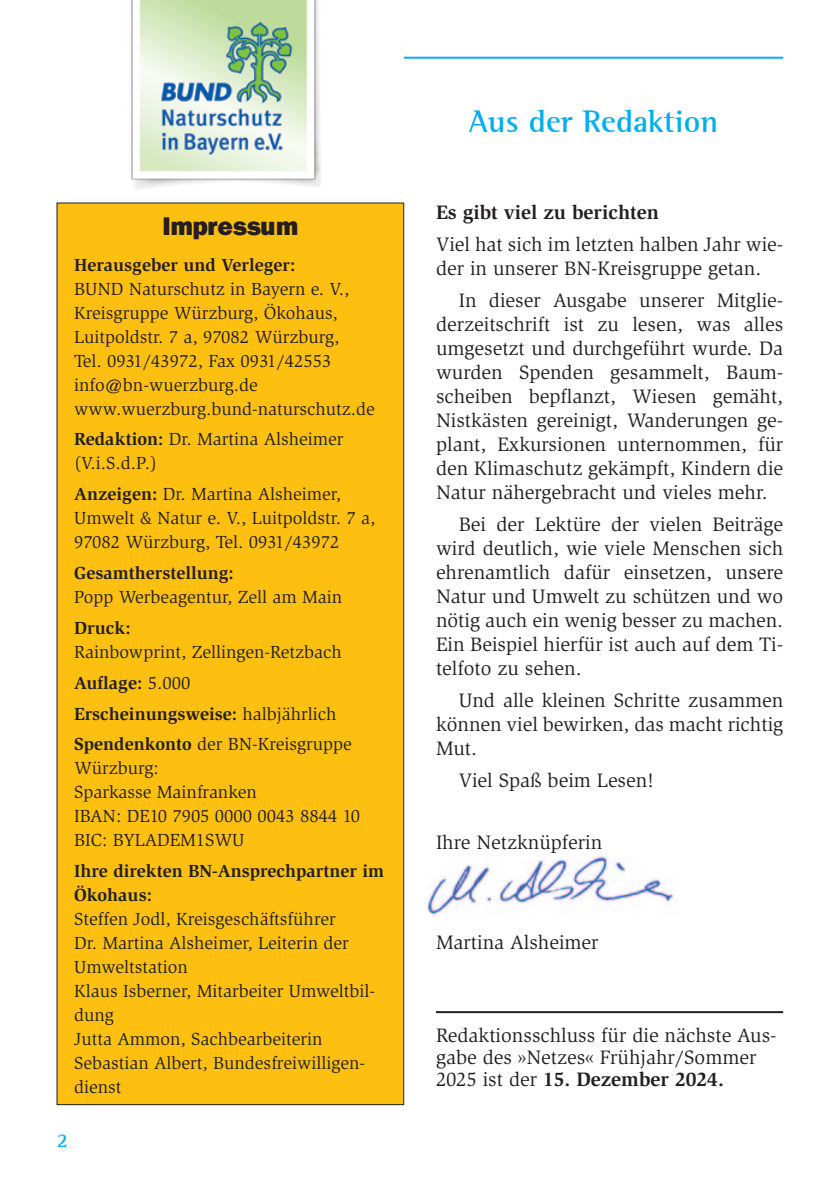
<style>
.page{position:relative;width:840px;height:1191px;background:#fff}
.page>*{position:absolute;margin:0;border:0;box-sizing:border-box;transform-origin:0 0}
.t1{font:700 32px "Rotis Semi Serif";color:#00aeef}
.t2{font:800 26px "Franklin Gothic";color:#231f20}
.t3{font:20px/24px "Slimbach LT";color:#231f20;text-align:justify}
.t4{font:700 20px "Slimbach LT";color:#231f20}
.t5{font:700 20px "Rotis Semi Serif";color:#00aeef}
.t6{font:18px/24px "Slimbach LT";color:#231f20}
.t7{font:700 18px/24px "Slimbach LT";color:#231f20}
.s1{font-weight:700}
</style>
<div class="page">
<img style="left:427px;top:856px;width:247px;height:60px">
<hr style="left:404px;top:57px;width:378px;height:2px;background:#00aeef">
<hr style="left:436px;top:1011px;width:346px;height:2px;background:#231f20">
<div style="left:57px;top:203px;width:346px;height:901px;background:#fdc011"></div>
<img style="left:106px;top:0;width:248px;height:204px">
<h2 class="t2" style="left:162px;top:210px;width:137px">Impressum</h2>
<p class="t7" style="left:74px;top:252px;width:222px">Herausgeber und Verleger:</p>
<p class="t6" style="left:74px;top:277px;width:302px">BUND Naturschutz in Bayern e. V.,<br>Kreisgruppe Würzburg, Ökohaus,<br>Luitpoldstr. 7 a, 97082 Würzburg,<br>Tel. 0931/43972, Fax 0931/42553 info@bn-wuerzburg.de www.wuerzburg.bund-naturschutz.de</p>
<p class="t6" style="left:74px;top:427px;width:270px"><span class="s1">Redaktion:</span> Dr. Martina Alsheimer (V.i.S.d.P.)</p>
<p class="t6" style="left:74px;top:482px;width:302px"><span class="s1">Anzeigen:</span> Dr. Martina Alsheimer,<br>Umwelt &amp; Natur e. V., Luitpoldstr. 7 a,<br>97082 Würzburg, Tel. 0931/43972</p>
<p class="t7" style="left:74px;top:561px;width:161px">Gesamtherstellung:</p>
<p class="t6" style="left:74px;top:585px;width:269px">Popp Werbeagentur, Zell am Main</p>
<p class="t7" style="left:74px;top:616px;width:58px">Druck:</p>
<p class="t6" style="left:74px;top:636px;width:279px;line-height:30.8px">Rainbowprint, Zellingen-Retzbach<br><span class="s1">Auflage:</span> 5.000<br><span class="s1">Erscheinungsweise:</span> halbjährlich<br><span class="s1">Spendenkonto</span> der BN-Kreisgruppe</p>
<p class="t6" style="left:74px;top:756px;width:287px">Würzburg:<br>Sparkasse Mainfranken<br>IBAN: DE10 7905 0000 0043 8844 10<br>BIC: BYLADEM1SWU</p>
<p class="t7" style="left:74px;top:859px;width:311px">Ihre direkten BN-Ansprechpartner im<br>Ökohaus:</p>
<p class="t6" style="left:74px;top:907px;width:302px">Steffen Jodl, Kreisgeschäftsführer<br>Dr. Martina Alsheimer, Leiterin der<br>Umweltstation<br>Klaus Isberner, Mitarbeiter Umweltbil&shy;dung<br>Jutta Ammon, Sachbearbeiterin<br>Sebastian Albert, Bundesfreiwilligen&shy;dienst</p>
<p class="t5" style="left:57px;top:1128px;width:13px">2</p>
<h1 class="t1" style="left:468px;top:102px;width:251px">Aus der Redaktion</h1>
<p class="t4" style="left:436px;top:200px;width:224px">Es gibt viel zu berichten</p>
<p class="t3" style="left:436px;top:232px;width:348px">Viel hat sich im letzten halben Jahr wie&shy;der in unserer BN-Kreisgruppe getan.</p>
<p class="t3" style="left:436px;top:288px;width:348px;text-indent:23px">In dieser Ausgabe unserer Mitglie&shy;derzeitschrift ist zu lesen, was alles umgesetzt und durchgeführt wurde. Da wurden Spenden gesammelt, Baum&shy;scheiben bepflanzt, Wiesen gemäht, Nistkästen gereinigt, Wanderungen ge&shy;plant, Exkursionen unternommen, für den Klimaschutz gekämpft, Kindern die Natur nähergebracht und vieles mehr.</p>
<p class="t3" style="left:436px;top:512px;width:348px;text-indent:23px">Bei der Lektüre der vielen Beiträge wird deutlich, wie viele Menschen sich ehrenamtlich dafür einsetzen, unsere Natur und Umwelt zu schützen und wo nötig auch ein wenig besser zu machen.<br>Ein Beispiel hierfür ist auch auf dem Ti&shy;telfoto zu sehen.</p>
<p class="t3" style="left:436px;top:688px;width:348px;text-indent:23px">Und alle kleinen Schritte zusammen können viel bewirken, das macht richtig Mut.</p>
<p class="t3" style="left:458px;top:768px;width:197px">Viel Spaß beim Lesen!</p>
<p class="t3" style="left:436px;top:830px;width:168px">Ihre Netzknüpferin</p>
<p class="t3" style="left:436px;top:930px;width:164px">Martina Alsheimer</p>
<p class="t3" style="left:436px;top:1024px;width:342px;line-height:22px;text-align:left">Redaktionsschluss für die nächste Aus&shy;gabe des »Netzes« Frühjahr/Sommer<br>2025 ist der <span class="s1">15. Dezember 2024.</span></p>
</div>
